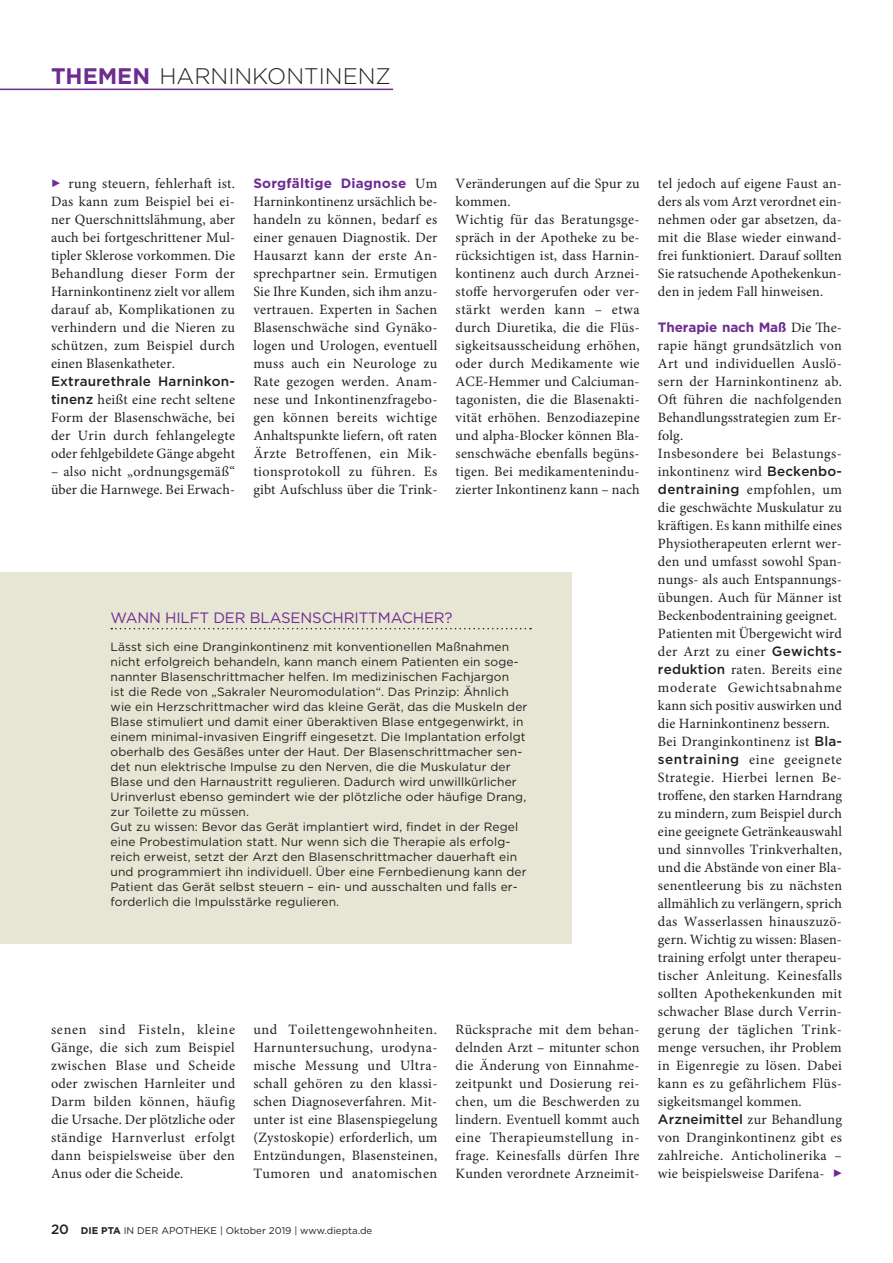
<style>
.page{position:relative;width:893px;height:1263px;background:#fff}
.page>*{position:absolute;margin:0;border:0;box-sizing:border-box;transform-origin:0 0}
.t1{font:300 22.5px "Gotham";color:#231f20}
.t2{font:15px "Gotham";letter-spacing:-.01em;color:#6e2c91}
.t3{font:14.25px/18px "Minion Pro";letter-spacing:.02em;color:#231f20;text-align:justify}
.t4{font:500 13.5px "Gotham";letter-spacing:.015em;color:#231f20}
.t5{font:700 13.5px "Gotham";letter-spacing:-.01em;color:#6e2c91}
.t6{font:700 13.5px "Gotham";letter-spacing:.015em;color:#6e2c91}
.t7{font:12px/15px "Gotham";letter-spacing:.01em;color:#231f20}
.t8{font:9.75px "Gotham";color:#231f20}
.s1{font-weight:700;color:#6e2c91}
.s2{font-family:"Gotham";font-weight:500;font-size:13.5px}
.s3{font-family:"Minion Pro";font-weight:400;font-size:14.25px;color:#231f20}
.s4{font-weight:500;font-size:13.5px}
.s5{font-weight:700}
</style>
<div class="page">
<hr style="left:0;top:89px;width:393px;height:1px;background:#6e2c91">
<div style="left:0;top:572px;width:571px;height:372px;background:#e7e5d4"></div>
<svg style="left:111px;top:628px;width:420px;height:1px"></svg>
<h1 class="t1" style="left:51px;top:62px;width:341px"><span class="s1">THEMEN</span> HARNINKONTINENZ</h1>
<p class="t3" style="left:51px;top:175px;width:186px;text-indent:18px">rung steuern, fehlerhaft ist.<br>Das kann zum Beispiel bei ei&shy;ner Querschnittslähmung, aber auch bei fortgeschrittener Mul&shy;tipler Sklerose vorkommen. Die Behandlung dieser Form der Harninkontinenz zielt vor allem darauf ab, Komplikationen zu verhindern und die Nieren zu schützen, zum Beispiel durch einen Blasenkatheter.</p>
<p class="t4" style="left:51px;top:372px;width:185px">Extraurethrale Harninkon-</p>
<p class="t3" style="left:51px;top:391px;width:186px"><span class="s2">tinenz</span> heißt eine recht seltene Form der Blasenschwäche, bei der Urin durch fehlangelegte oder fehlgebildete Gänge abgeht</p>
<p class="t3" style="left:51px;top:463px;width:186px">– also nicht „ordnungsgemäß“ über die Harnwege. Bei Erwach-</p>
<p class="t6" style="left:253px;top:174px;width:186px">Sorgfältige Diagnose <span class="s3">Um</span></p>
<p class="t3" style="left:253px;top:193px;width:186px">Harninkontinenz ursächlich be&shy;handeln zu können, bedarf es einer genauen Diagnostik. Der Hausarzt kann der erste An&shy;sprechpartner sein. Ermutigen Sie Ihre Kunden, sich ihm anzu&shy;vertrauen. Experten in Sachen Blasenschwäche sind Gynäko&shy;logen und Urologen, eventuell muss auch ein Neurologe zu Rate gezogen werden. Anam&shy;nese und Inkontinenzfragebo&shy;gen können bereits wichtige Anhaltspunkte liefern, oft raten Ärzte Betroffenen, ein Mik&shy;tionsprotokoll zu führen. Es gibt Aufschluss über die Trink-</p>
<p class="t3" style="left:456px;top:175px;width:186px;text-align:left">Veränderungen auf die Spur zu kommen.<br>Wichtig für das Beratungsge&shy;spräch in der Apotheke zu be&shy;rücksichtigen ist, dass Harnin&shy;kontinenz auch durch Arznei&shy;stoffe hervorgerufen oder ver&shy;stärkt werden kann – etwa durch Diuretika, die die Flüs&shy;sigkeitsausscheidung erhöhen, oder durch Medikamente wie<br>ACE-Hemmer und Calciuman&shy;tagonisten, die die Blasenakti&shy;vität erhöhen. Benzodiazepine und alpha-Blocker können Bla&shy;senschwäche ebenfalls begüns&shy;tigen. Bei medikamentenindu&shy;zierter Inkontinenz kann – nach</p>
<p class="t2" style="left:111px;top:608px;width:344px">WANN HILFT DER BLASENSCHRITTMACHER?</p>
<p class="t7" style="left:111px;top:638px;width:418px">Lässt sich eine Dranginkontinenz mit konventionellen Maßnahmen nicht erfolgreich behandeln, kann manch einem Patienten ein soge&shy;nannter Blasenschrittmacher helfen. Im medizinischen Fachjargon<br>ist die Rede von „Sakraler Neuromodulation“. Das Prinzip: Ähnlich wie ein Herzschrittmacher wird das kleine Gerät, das die Muskeln der Blase stimuliert und damit einer überaktiven Blase entgegenwirkt, in einem minimal-invasiven Eingriff eingesetzt. Die Implantation erfolgt oberhalb des Gesäßes unter der Haut. Der Blasenschrittmacher sen&shy;det nun elektrische Impulse zu den Nerven, die die Muskulatur der Blase und den Harnaustritt regulieren. Dadurch wird unwillkürlicher Urinverlust ebenso gemindert wie der plötzliche oder häufige Drang, zur Toilette zu müssen.<br>Gut zu wissen: Bevor das Gerät implantiert wird, findet in der Regel eine Probestimulation statt. Nur wenn sich die Therapie als erfolg&shy;reich erweist, setzt der Arzt den Blasenschrittmacher dauerhaft ein und programmiert ihn individuell. Über eine Fernbedienung kann der Patient das Gerät selbst steuern – ein- und ausschalten und falls er&shy;forderlich die Impulsstärke regulieren.</p>
<p class="t3" style="left:51px;top:1021px;width:186px">senen sind Fisteln, kleine Gänge, die sich zum Beispiel zwischen Blase und Scheide oder zwischen Harnleiter und Darm bilden können, häufig die Ursache. Der plötzliche oder ständige Harnverlust erfolgt dann beispielsweise über den Anus oder die Scheide.</p>
<p class="t3" style="left:253px;top:1021px;width:186px;text-align:left">und Toilettengewohnheiten.<br>Harnuntersuchung, urodyna&shy;mische Messung und Ultra&shy;schall gehören zu den klassi&shy;schen Diagnoseverfahren. Mit&shy;unter ist eine Blasenspiegelung (Zystoskopie) erforderlich, um<br>Entzündungen, Blasensteinen,<br>Tumoren und anatomischen</p>
<p class="t3" style="left:456px;top:1021px;width:186px">Rücksprache mit dem behan&shy;delnden Arzt – mitunter schon die Änderung von Einnahme&shy;zeitpunkt und Dosierung rei&shy;chen, um die Beschwerden zu lindern. Eventuell kommt auch eine Therapieumstellung in&shy;frage. Keinesfalls dürfen Ihre Kunden verordnete Arzneimit-</p>
<p class="t8" style="left:51px;top:1224px;width:323px"><span class="s4">20</span> <span class="s5">DIE PTA</span> IN DER APOTHEKE | Oktober 2019 | www.diepta.de</p>
<p class="t3" style="left:658px;top:175px;width:186px">tel jedoch auf eigene Faust an&shy;ders als vom Arzt verordnet ein&shy;nehmen oder gar absetzen, da&shy;mit die Blase wieder einwand&shy;frei funktioniert. Darauf sollten Sie ratsuchende Apothekenkun&shy;den in jedem Fall hinweisen.</p>
<p class="t5" style="left:658px;top:318px;width:186px">Therapie nach Maß <span class="s3">Die The-</span></p>
<p class="t3" style="left:658px;top:337px;width:186px;text-align:left">rapie hängt grundsätzlich von<br>Art und individuellen Auslö&shy;sern der Harninkontinenz ab.<br>Oft führen die nachfolgenden<br>Behandlungsstrategien zum Er&shy;folg.<br>Insbesondere bei Belastungs&shy;inkontinenz wird <span class="s2">Beckenbo&shy;dentraining</span> empfohlen, um die geschwächte Muskulatur zu kräftigen. Es kann mithilfe eines<br>Physiotherapeuten erlernt wer&shy;den und umfasst sowohl Span&shy;nungs- als auch Entspannungs&shy;übungen. Auch für Männer ist<br>Beckenbodentraining geeignet.<br>Patienten mit Übergewicht wird der Arzt zu einer <span class="s2">Gewichts&shy;reduktion</span> raten. Bereits eine moderate Gewichtsabnahme kann sich positiv auswirken und die Harninkontinenz bessern.<br>Bei Dranginkontinenz ist <span class="s2">Bla&shy;sentraining</span> eine geeignete<br>Strategie. Hierbei lernen Be&shy;troffene, den starken Harndrang zu mindern, zum Beispiel durch eine geeignete Getränkeauswahl und sinnvolles Trinkverhalten, und die Abstände von einer Bla&shy;senentleerung bis zu nächsten allmählich zu verlängern, sprich das Wasserlassen hinauszuzö&shy;gern. Wichtig zu wissen: Blasen&shy;training erfolgt unter therapeu&shy;tischer Anleitung. Keinesfalls sollten Apothekenkunden mit schwacher Blase durch Verrin&shy;gerung der täglichen Trink&shy;menge versuchen, ihr Problem in Eigenregie zu lösen. Dabei kann es zu gefährlichem Flüs&shy;sigkeitsmangel kommen.<br><span class="s2">Arzneimittel</span> zur Behandlung von Dranginkontinenz gibt es zahlreiche. Anticholinerika – wie beispielsweise Darifena-</p>
</div>
